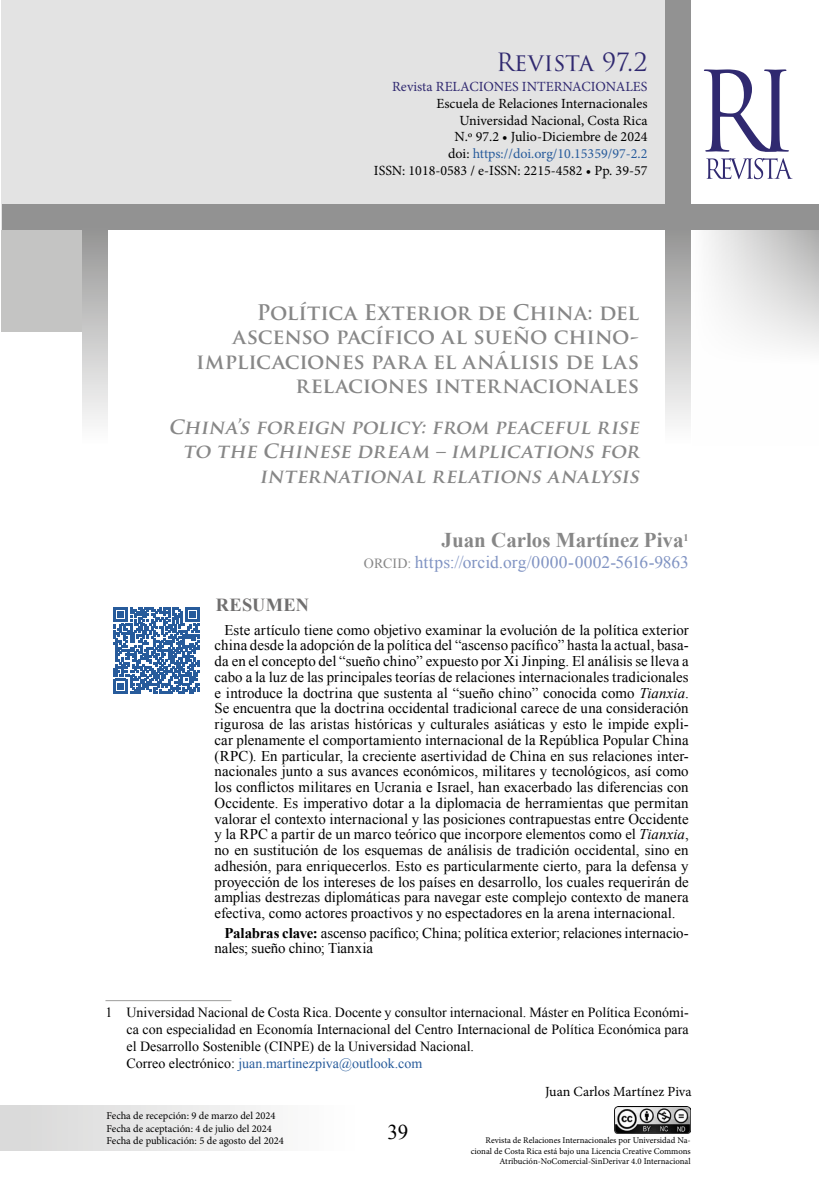
<style>
.page{position:relative;width:819px;height:1197px;background:#fff}
.page>*{position:absolute;margin:0;border:0;box-sizing:border-box;transform-origin:0 0}
.t1{font:24.5px "Trajan Pro 3";letter-spacing:-.015em;color:#302970}
.Título_artículo_español{font:700 21px/24.5px "Trajan Pro";letter-spacing:-.01em;color:#878787;text-align:right}
.Autor{font:700 21px "Times New Roman";color:#878787}
.t2{font:21px "Times New Roman";color:#000}
.Título_artículo_ingles{font:italic 700 19.25px/24.5px "Trajan Pro";letter-spacing:.04em;color:#878787;text-align:right}
.TITULO_DE_RESUMENES{font:700 18.38px "Times New Roman";letter-spacing:.015em;color:#706f6f}
.ORCID{font:17.5px "Times New Roman";color:#8194c3}
.TEXTO_RESUMEN_ESPAÑOL_new{font:14.88px/15.8px "Times New Roman";color:#000;text-align:justify}
.Pie_de_página{font:14px/16.8px "Times New Roman";color:#000;text-align:justify}
.t3{font:14px/16.8px "Minion Pro";color:#000;text-align:right}
.Pie_de_página-2{font:14px "Times New Roman";color:#275b9b}
.t4{font:14px "Minion Pro";color:#302970}
.t5{font:10.5px/12.6px "Minion Pro";color:#000}
.t6{font:8.75px/10.5px "Minion Pro";color:#000;text-align:right}
.s1{color:#275b9b}
.s2{font-size:14px;color:#878787}
.s3{font-style:italic}
.s4{font-weight:700}
.s5{color:#000}
</style>
<div class="page">
<svg style="left:706px;top:230px;width:113px;height:120px"></svg>
<div style="left:1px;top:217px;width:89px;height:115px;background:#c4c4c3"></div>
<div style="left:1px;top:0;width:666px;height:230px;background:#e3e3e3"></div>
<div style="left:665px;top:227px;width:25px;height:219px;background:linear-gradient(to bottom,#959594,#fff)"></div>
<div style="left:665px;top:0;width:25px;height:215px;background:#929292"></div>
<div style="left:2px;top:205px;width:817px;height:25px;background:#929292"></div>
<div style="left:83px;top:227px;width:25px;height:219px;background:linear-gradient(to bottom,#959594,#fff)"></div>
<svg style="left:704px;top:69px;width:85px;height:83px"></svg>
<svg style="left:706px;top:158px;width:87px;height:21px"></svg>
<img style="left:614px;top:1106px;width:77px;height:27px">
<div style="left:0;top:1105px;width:357px;height:46px;background:linear-gradient(to right,#d7d7d7,#fff)"></div>
<hr style="left:105px;top:1000px;width:126px;height:1px;background:#9d9d9c">
<svg style="left:113px;top:607px;width:87px;height:87px"></svg>
<h1 class="t1" style="left:496px;top:45px;width:153px">Revista 97.2</h1>
<p class="t4" style="left:392px;top:77px;width:257px">Revista RELACIONES INTERNACIONALES</p>
<p class="t3" style="left:374px;top:95px;width:275px">Escuela de Relaciones Internacionales Universidad Nacional, Costa Rica<br>N.º 97.2 • Julio-Diciembre de 2024<br>doi: <span class="s1">https://doi.org/10.15359/97-2.2<br></span>ISSN: 1018-0583 / e-ISSN: 2215-4582 • Pp. 39-57</p>
<p class="Título_artículo_español" style="left:196px;top:300px;width:444px">Política Exterior de China: del ascenso pacífico al sueño chino&shy;implicaciones para el análisis de las relaciones internacionales</p>
<p class="Título_artículo_ingles" style="left:169px;top:415px;width:476px">CHINA’S FOREIGN POLICY: FROM PEACEFUL RISE<br>TO THE CHINESE DREAM – IMPLICATIONS FOR<br>INTERNATIONAL RELATIONS ANALYSIS</p>
<p class="Autor" style="left:442px;top:525px;width:249px">Juan Carlos Martínez Piva<sup>1</sup></p>
<p class="ORCID" style="left:364px;top:550px;width:326px"><span class="s2">ORCID:</span> https://orcid.org/0000-0002-5616-9863</p>
<p class="TITULO_DE_RESUMENES" style="left:216px;top:592px;width:95px">RESUMEN</p>
<p class="TEXTO_RESUMEN_ESPAÑOL_new" style="left:215px;top:622px;width:476px;text-indent:10px">Este artículo tiene como objetivo examinar la evolución de la política exterior china desde la adopción de la política del “ascenso pacífico” hasta la actual, basa&shy;da en el concepto del “sueño chino” expuesto por Xi Jinping. El análisis se lleva a cabo a la luz de las principales teorías de relaciones internacionales tradicionales e introduce la doctrina que sustenta al “sueño chino” conocida como <span class="s3">Tianxia</span>.<br>Se encuentra que la doctrina occidental tradicional carece de una consideración rigurosa de las aristas históricas y culturales asiáticas y esto le impide expli&shy;car plenamente el comportamiento internacional de la República Popular China (RPC). En particular, la creciente asertividad de China en sus relaciones inter&shy;nacionales junto a sus avances económicos, militares y tecnológicos, así como los conflictos militares en Ucrania e Israel, han exacerbado las diferencias con Occidente. Es imperativo dotar a la diplomacia de herramientas que permitan valorar el contexto internacional y las posiciones contrapuestas entre Occidente y la RPC a partir de un marco teórico que incorpore elementos como el <span class="s3">Tianxia</span>, no en sustitución de los esquemas de análisis de tradición occidental, sino en adhesión, para enriquecerlos. Esto es particularmente cierto, para la defensa y proyección de los intereses de los países en desarrollo, los cuales requerirán de amplias destrezas diplomáticas para navegar este complejo contexto de manera efectiva, como actores proactivos y no espectadores en la arena internacional.</p>
<p class="TEXTO_RESUMEN_ESPAÑOL_new" style="left:215px;top:925px;width:476px;text-indent:10px"><span class="s4">Palabras clave:</span> ascenso pacífico; China; política exterior; relaciones internacio&shy;nales; sueño chino; Tianxia</p>
<p class="Pie_de_página" style="left:126px;top:1004px;width:564px;text-indent:-21px">1 Universidad Nacional de Costa Rica. Docente y consultor internacional. Máster en Política Económi&shy;ca con especialidad en Economía Internacional del Centro Internacional de Política Económica para el Desarrollo Sostenible (CINPE) de la Universidad Nacional.</p>
<p class="Pie_de_página-2" style="left:126px;top:1054px;width:297px"><span class="s5">Correo electrónico:</span> juan.martinezpiva@outlook.com</p>
<p class="t5" style="left:106px;top:1110px;width:179px">Fecha de recepción: 9 de marzo del 2024<br>Fecha de aceptación: 4 de julio del 2024<br>Fecha de publicación: 5 de agosto del 2024</p>
<h2 class="t2" style="left:387px;top:1118px;width:22px">39</h2>
<p class="t3" style="left:545px;top:1083px;width:148px">Juan Carlos Martínez Piva</p>
<p class="t6" style="left:471px;top:1135px;width:221px">Revista de Relaciones Internacionales por Universidad Na&shy;cional de Costa Rica está bajo una Licencia Creative Commons<br>Atribución-NoComercial-SinDerivar 4.0 Internacional</p>
</div>
